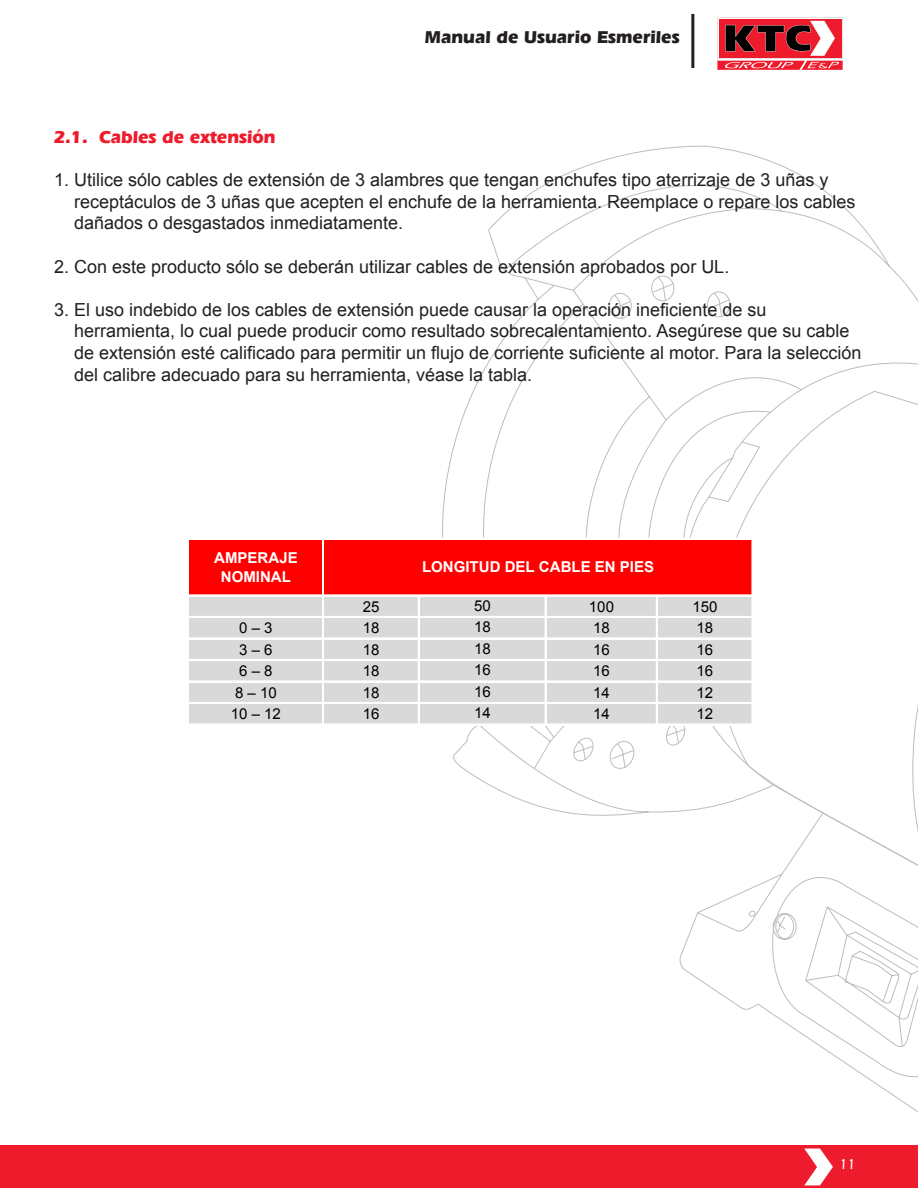
<style>
.page{position:relative;width:918px;height:1188px;background:#fff}
.page>*{position:absolute;margin:0;border:0;box-sizing:border-box;transform-origin:0 0}
.t1{font:18px/21.6px "Arial";color:#231f20}
.t2{font:700 18px "Eras IT Cby BT";color:#231f20}
.t3{font:700 18px "Eras IT Cby BT";color:#ee1b2c}
.t4{font:15px/21.5px "Arial";color:#000}
.t5{font:700 15px/19px "Arial";color:#fff;text-align:center}
.t6{font:500 15px "Eras IT Cby BT";color:#fff}
</style>
<div class="page">
<hr style="left:691px;top:14px;width:3px;height:54px;background:#231f20">
<div style="left:0;top:1145px;width:918px;height:43px;background:#ee1b2c"></div>
<svg style="left:488px;top:146px;width:411px;height:130px"></svg>
<svg style="left:442px;top:276px;width:476px;height:910px"></svg>
<svg style="left:717px;top:18px;width:126px;height:52px;background:#c24751"></svg>
<div style="left:188px;top:539px;width:565px;height:57px;background:#f00"></div>
<div style="left:188px;top:596px;width:565px;height:129px;background:#d9d9d9"></div>
<hr style="left:188px;top:538px;width:1px;height:187px;background:#fff">
<hr style="left:322px;top:539px;width:1px;height:186px;background:#fff">
<hr style="left:323px;top:539px;width:1px;height:186px;background:#fff">
<hr style="left:752px;top:539px;width:1px;height:186px;background:#fff">
<hr style="left:418px;top:596px;width:2px;height:129px;background:#fff">
<hr style="left:545px;top:596px;width:1px;height:129px;background:#fff">
<hr style="left:656px;top:596px;width:2px;height:129px;background:#fff">
<hr style="left:189px;top:538px;width:564px;height:1px;background:#fff">
<hr style="left:189px;top:595px;width:564px;height:1px;background:#fff">
<hr style="left:189px;top:616px;width:564px;height:2px;background:#fff">
<hr style="left:189px;top:638px;width:564px;height:1px;background:#fff">
<hr style="left:189px;top:659px;width:564px;height:2px;background:#fff">
<hr style="left:189px;top:681px;width:564px;height:1px;background:#fff">
<hr style="left:189px;top:702px;width:564px;height:2px;background:#fff">
<hr style="left:189px;top:724px;width:564px;height:1px;background:#fff">
<p class="t2" style="left:425px;top:26px;width:256px">Manual de Usuario Esmeriles</p>
<p class="t3" style="left:54px;top:126px;width:223px">2.1. Cables de extensión</p>
<p class="t1" style="left:74px;top:169px;width:783px;text-indent:-20px">1. Utilice sólo cables de extensión de 3 alambres que tengan enchufes tipo aterrizaje de 3 uñas y receptáculos de 3 uñas que acepten el enchufe de la herramienta. Reemplace o repare los cables dañados o desgastados inmediatamente.</p>
<p class="t1" style="left:54px;top:256px;width:677px">2. Con este producto sólo se deberán utilizar cables de extensión aprobados por UL.</p>
<p class="t1" style="left:74px;top:299px;width:789px;text-indent:-20px">3. El uso indebido de los cables de extensión puede causar la operación ineficiente de su herramienta, lo cual puede producir como resultado sobrecalentamiento. Asegúrese que su cable de extensión esté calificado para permitir un flujo de corriente suficiente al motor. Para la selección del calibre adecuado para su herramienta, véase la tabla.</p>
<p class="t5" style="left:214px;top:549px;width:85px">AMPERAJE<br>NOMINAL</p>
<p class="t5" style="left:422px;top:558px;width:234px">LONGITUD DEL CABLE EN PIES</p>
<p class="t4" style="left:474px;top:595px;width:18px;text-align:justify">50<br>18<br>18<br>16</p>
<p class="t4" style="left:363px;top:596px;width:18px">25</p>
<p class="t4" style="left:589px;top:596px;width:27px">100</p>
<p class="t4" style="left:692px;top:596px;width:27px">150</p>
<p class="t4" style="left:239px;top:617px;width:35px">0 – 3</p>
<p class="t4" style="left:363px;top:617px;width:18px">18</p>
<p class="t4" style="left:593px;top:617px;width:18px">18</p>
<p class="t4" style="left:697px;top:617px;width:18px">18</p>
<p class="t4" style="left:239px;top:639px;width:35px">3 – 6</p>
<p class="t4" style="left:363px;top:639px;width:18px">18</p>
<p class="t4" style="left:593px;top:639px;width:18px">16</p>
<p class="t4" style="left:697px;top:639px;width:18px">16</p>
<p class="t4" style="left:239px;top:660px;width:35px">6 – 8</p>
<p class="t4" style="left:363px;top:660px;width:18px">18</p>
<p class="t4" style="left:593px;top:660px;width:18px">16</p>
<p class="t4" style="left:697px;top:660px;width:18px">16</p>
<p class="t4" style="left:235px;top:682px;width:43px">8 – 10</p>
<p class="t4" style="left:363px;top:682px;width:18px">18</p>
<p class="t4" style="left:593px;top:682px;width:18px">14</p>
<p class="t4" style="left:697px;top:682px;width:18px">12</p>
<p class="t4" style="left:231px;top:703px;width:52px">10 – 12</p>
<p class="t4" style="left:363px;top:703px;width:18px">16</p>
<p class="t4" style="left:593px;top:703px;width:18px">14</p>
<p class="t4" style="left:697px;top:703px;width:18px">12</p>
<p class="t4" style="left:474px;top:681px;width:18px">16<br>14</p>
<p class="t6" style="left:839px;top:1155px;width:18px">11</p>
</div>
